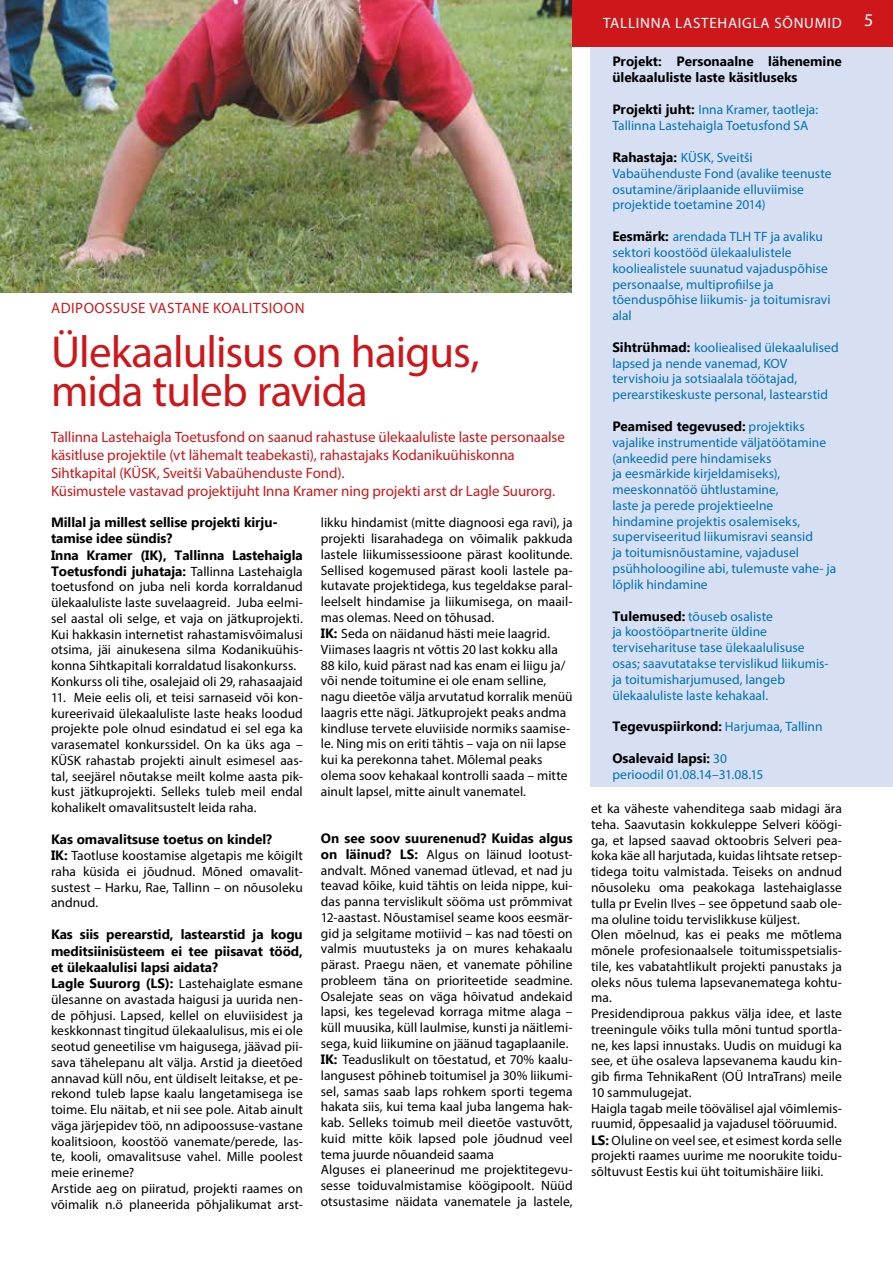
<style>
.page{position:relative;width:893px;height:1263px;background:#fff}
.page>*{position:absolute;margin:0;border:0;box-sizing:border-box;transform-origin:0 0}
.t1{font:45px/39px "Myriad Pro";letter-spacing:-.02em;color:#cd171a}
.t2{font:18px "Myriad Pro";color:#fff}
.t3{font:15px/18px "Myriad Pro";letter-spacing:-.005em;color:#cd171a}
.t4{font:15px "Myriad Pro";letter-spacing:.025em;color:#cd171a}
.t5{font:15px "Myriad Pro";letter-spacing:.05em;color:#fff}
.t6{font:13.5px/15.8px "Myriad Pro";letter-spacing:.005em;color:#000}
.t7{font:13.5px/15.8px "Myriad Pro";color:#0071b9}
.t8{font:700 13.5px/16.2px "Ebrima";color:#000}
.s1{font-family:"Myriad Pro";font-weight:400}
.s2{font-family:"Ebrima";font-weight:700}
.s3{font-family:"Ebrima";font-weight:700;color:#000}
.s4{font-family:"Myriad Pro";font-weight:400;color:#0071b9}
</style>
<div class="page">
<div style="left:590px;top:47px;width:303px;height:740px;background:#d7e0f3"></div>
<div style="left:317px;top:0;width:576px;height:47px;background:#cd171a"></div>
<img style="left:0;top:0;width:572px;height:293px">
<p class="t4" style="left:51px;top:299px;width:255px">ADIPOOSSUSE VASTANE KOALITSIOON</p>
<h1 class="t1" style="left:51px;top:331px;width:430px">Ülekaalulisus on haigus, mida tuleb ravida</h1>
<p class="t3" style="left:51px;top:427px;width:515px">Tallinna Lastehaigla Toetusfond on saanud rahastuse ülekaaluliste laste personaalse käsitluse projektile (vt lähemalt teabekasti), rahastajaks Kodanikuühiskonna Sihtkapital (KÜSK, Sveitši Vabaühenduste Fond).<br>Küsimustele vastavad projektijuht Inna Kramer ning projekti arst dr Lagle Suurorg.</p>
<p class="t8" style="left:51px;top:515px;width:253px">Millal ja millest sellise projekti kirju&shy;tamise idee sündis?<br>Inna Kramer (IK), Tallinna Lastehaigla Toetusfondi juhataja: <span class="s1">Tallinna Lastehaigla</span></p>
<p class="t6" style="left:51px;top:579px;width:253px">toetusfond on juba neli korda korraldanud ülekaaluliste laste suvelaagreid. Juba eelmi&shy;sel aastal oli selge, et vaja on jätkuprojekti.<br>Kui hakkasin internetist rahastamisvõimalusi otsima, jäi ainukesena silma Kodanikuühis&shy;konna Sihtkapitali korraldatud lisakonkurss.<br>Konkurss oli tihe, osalejaid oli 29, rahasaajaid</p>
<p class="t6" style="left:51px;top:689px;width:253px;text-align:justify">11. Meie eelis oli, et teisi sarnaseid või kon&shy;kureerivaid ülekaaluliste laste heaks loodud projekte pole olnud esindatud ei sel ega ka varasematel konkurssidel. On ka üks aga – KÜSK rahastab projekti ainult esimesel aas&shy;tal, seejärel nõutakse meilt kolme aasta pik&shy;kust jätkuprojekti. Selleks tuleb meil endal kohalikelt omavalitsustelt leida raha.</p>
<p class="t8" style="left:51px;top:832px;width:223px">Kas omavalitsuse toetus on kindel?</p>
<p class="t6" style="left:51px;top:847px;width:253px;text-align:justify"><span class="s2">IK:</span> Taotluse koostamise algetapis me kõigilt raha küsida ei jõudnud. Mõned omavalit&shy;sustest – Harku, Rae, Tallinn – on nõusoleku andnud.</p>
<p class="t8" style="left:51px;top:927px;width:253px;text-align:justify">Kas siis perearstid, lastearstid ja kogu meditsiinisüsteem ei tee piisavat tööd, et ülekaalulisi lapsi aidata?</p>
<p class="t6" style="left:51px;top:975px;width:253px"><span class="s2">Lagle Suurorg (LS):</span> Lastehaiglate esmane ülesanne on avastada haigusi ja uurida nen&shy;de põhjusi. Lapsed, kellel on eluviisidest ja keskkonnast tingitud ülekaalulisus, mis ei ole seotud geneetilise vm haigusega, jäävad pii&shy;sava tähelepanu alt välja. Arstid ja dieetõed annavad küll nõu, ent üldiselt leitakse, et pe&shy;rekond tuleb lapse kaalu langetamisega ise toime. Elu näitab, et nii see pole. Aitab ainult väga järjepidev töö, nn adipoossuse-vastane koalitsioon, koostöö vanemate/perede, las&shy;te, kooli, omavalitsuse vahel. Mille poolest meie erineme?<br>Arstide aeg on piiratud, projekti raames on võimalik n.ö planeerida põhjalikumat arst-</p>
<p class="t6" style="left:321px;top:515px;width:253px">likku hindamist (mitte diagnoosi ega ravi), ja projekti lisarahadega on võimalik pakkuda lastele liikumissessioone pärast koolitunde.<br>Sellised kogemused pärast kooli lastele pa&shy;kutavate projektidega, kus tegeldakse paral&shy;leelselt hindamise ja liikumisega, on maail&shy;mas olemas. Need on tõhusad.<br><span class="s2">IK:</span> Seda on näidanud hästi meie laagrid.<br>Viimases laagris nt võttis 20 last kokku alla 88 kilo, kuid pärast nad kas enam ei liigu ja/ või nende toitumine ei ole enam selline, nagu dieetõe välja arvutatud korralik menüü laagris ette nägi. Jätkuprojekt peaks andma kindluse tervete eluviiside normiks saamise&shy;le. Ning mis on eriti tähtis – vaja on nii lapse kui ka perekonna tahet. Mõlemal peaks olema soov kehakaal kontrolli saada – mitte ainult lapsel, mitte ainult vanematel.</p>
<p class="t8" style="left:321px;top:830px;width:253px">On see soov suurenenud? Kuidas algus</p>
<p class="t6" style="left:321px;top:846px;width:253px"><span class="s2">on läinud? LS:</span> Algus on läinud lootust&shy;andvalt. Mõned vanemad ütlevad, et nad ju teavad kõike, kuid tähtis on leida nippe, kui&shy;das panna tervislikult sööma ust prõmmivat 12-aastast. Nõustamisel seame koos eesmär&shy;gid ja selgitame motiivid – kas nad tõesti on valmis muutusteks ja on mures kehakaalu pärast. Praegu näen, et vanemate põhiline probleem täna on prioriteetide seadmine.<br>Osalejate seas on väga hõivatud andekaid lapsi, kes tegelevad korraga mitme alaga – küll muusika, küll laulmise, kunsti ja näitlemi&shy;sega, kuid liikumine on jäänud tagaplaanile.<br><span class="s2">IK:</span> Teaduslikult on tõestatud, et 70% kaalu&shy;langusest põhineb toitumisel ja 30% liikumi&shy;sel, samas saab laps rohkem sporti tegema hakata siis, kui tema kaal juba langema hak&shy;kab. Selleks toimub meil dieetõe vastuvõtt, kuid mitte kõik lapsed pole jõudnud veel tema juurde nõuandeid saama<br>Alguses ei planeerinud me projektitegevu&shy;sesse toiduvalmistamise köögipoolt. Nüüd otsustasime näidata vanematele ja lastele,</p>
<p class="t5" style="left:603px;top:14px;width:240px">TALLINNA LASTEHAIGLA SÕNUMID</p>
<p class="t8" style="left:612px;top:54px;width:231px">Projekt: Personaalne lähenemine ülekaaluliste laste käsitluseks</p>
<p class="t7" style="left:612px;top:102px;width:207px"><span class="s3">Projekti juht:</span> Inna Kramer, taotleja:<br>Tallinna Lastehaigla Toetusfond SA</p>
<p class="t7" style="left:612px;top:149px;width:221px"><span class="s3">Rahastaja:</span> KÜSK, Sveitši<br>Vabaühenduste Fond (avalike teenuste osutamine/äriplaanide elluviimise projektide toetamine 2014)</p>
<p class="t7" style="left:612px;top:229px;width:220px"><span class="s3">Eesmärk:</span> arendada TLH TF ja avaliku sektori koostööd ülekaalulistele kooliealistele suunatud vajaduspõhise personaalse, multiprofiilse ja tõenduspõhise liikumis- ja toitumisravi alal</p>
<p class="t7" style="left:612px;top:339px;width:228px"><span class="s3">Sihtrühmad:</span> kooliealised ülekaalulised lapsed ja nende vanemad, KOV tervishoiu ja sotsiaalala töötajad, perearstikeskuste personal, lastearstid</p>
<p class="t8" style="left:612px;top:419px;width:194px">Peamised tegevused: <span class="s4">projektiks</span></p>
<p class="t7" style="left:612px;top:434px;width:226px">vajalike instrumentide väljatöötamine (ankeedid pere hindamiseks<br>ja eesmärkide kirjeldamiseks), meeskonnatöö ühtlustamine,<br>laste ja perede projektieelne hindamine projektis osalemiseks, superviseeritud liikumisravi seansid<br>ja toitumisnõustamine, vajadusel psühholoogiline abi, tulemuste vahe- ja lõplik hindamine</p>
<p class="t7" style="left:612px;top:608px;width:218px"><span class="s3">Tulemused:</span> tõuseb osaliste<br>ja koostööpartnerite üldine terviseharituse tase ülekaalulisuse osas; saavutatakse tervislikud liikumis&shy;ja toitumisharjumused, langeb ülekaaluliste laste kehakaal.</p>
<p class="t8" style="left:612px;top:719px;width:212px">Tegevuspiirkond: <span class="s4">Harjumaa, Tallinn</span></p>
<p class="t8" style="left:612px;top:751px;width:116px">Osalevaid lapsi: <span class="s4">30</span></p>
<p class="t7" style="left:612px;top:766px;width:153px">perioodil 01.08.14–31.08.15</p>
<p class="t6" style="left:591px;top:800px;width:252px">et ka väheste vahenditega saab midagi ära teha. Saavutasin kokkuleppe Selveri köögi&shy;ga, et lapsed saavad oktoobris Selveri pea&shy;koka käe all harjutada, kuidas lihtsate retsep&shy;tidega toitu valmistada. Teiseks on andnud nõusoleku oma peakokaga lastehaiglasse tulla pr Evelin Ilves – see õppetund saab ole&shy;ma oluline toidu tervislikkuse küljest.<br>Olen mõelnud, kas ei peaks me mõtlema mõnele profesionaalsele toitumisspetsialis&shy;tile, kes vabatahtlikult projekti panustaks ja oleks nõus tulema lapsevanematega kohtu&shy;ma.<br>Presidendiproua pakkus välja idee, et laste treeningule võiks tulla mõni tuntud sportla&shy;ne, kes lapsi innustaks. Uudis on muidugi ka see, et ühe osaleva lapsevanema kaudu kin&shy;gib firma TehnikaRent (OÜ IntraTrans) meile 10 sammulugejat.<br>Haigla tagab meile töövälisel ajal võimlemis&shy;ruumid, õppesaalid ja vajadusel tööruumid.<br><span class="s2">LS:</span> Oluline on veel see, et esimest korda selle projekti raames uurime me noorukite toidu&shy;sõltuvust Eestis kui üht toitumishäire liiki.</p>
<h2 class="t2" style="left:864px;top:9px;width:11px">5</h2>
</div>
